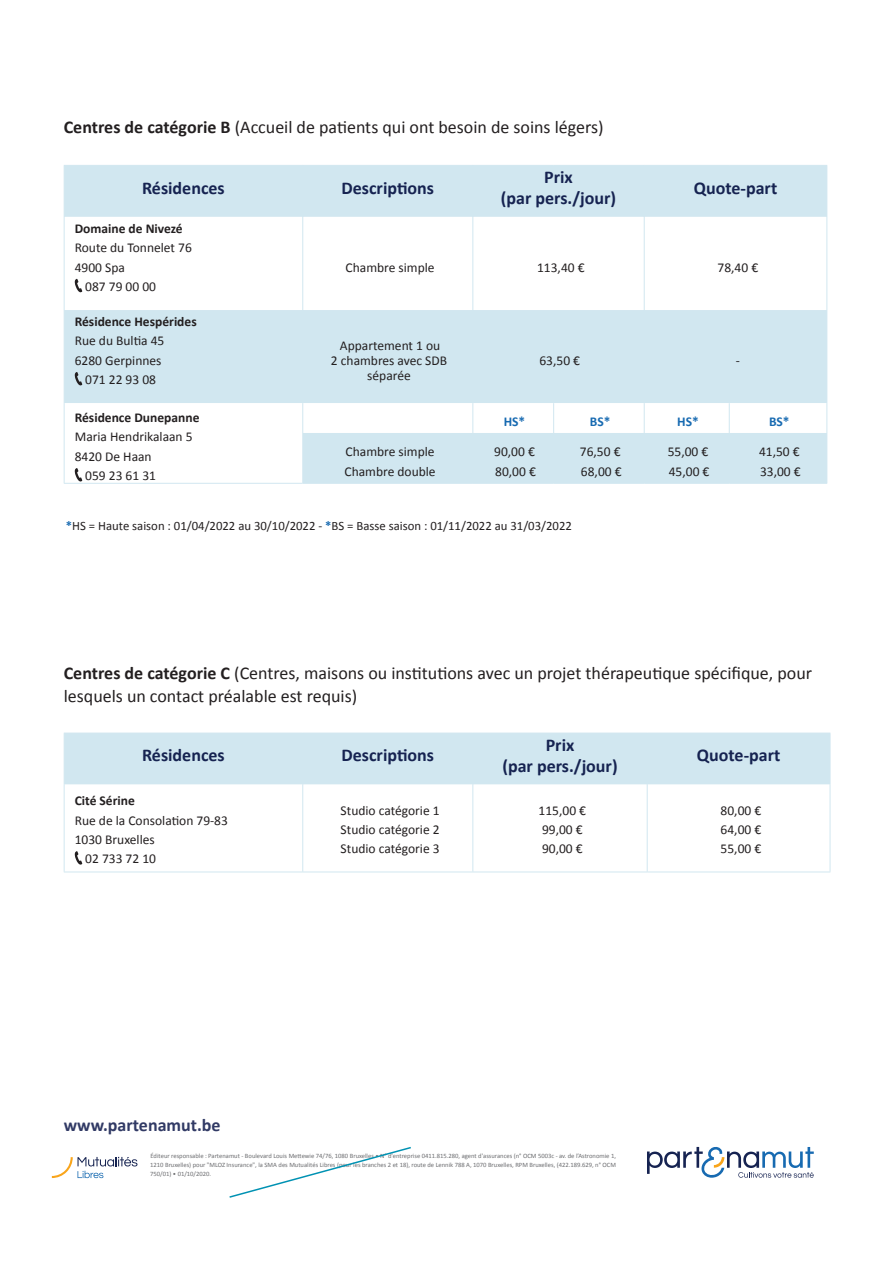
<style>
.page{position:relative;width:893px;height:1263px;background:#fff}
.page>*{position:absolute;margin:0;border:0;box-sizing:border-box;transform-origin:0 0}
.text{font:18px/22.5px "Calibri";color:#231f20}
.text-2{font:700 18px "Calibri";color:#162351}
.t1{font:700 18px "Calibri";color:#313a65}
.text-3{font:13.5px/15px "Calibri";color:#231f20;text-align:center}
.text-4{font:700 13.5px "Calibri";color:#231f20}
.text-5{font:700 13.5px "Calibri";color:#176ab1}
.text-6{font:12.75px "Calibri";color:#231f20}
.t2{font:6.6px/8.9px "Calibri";color:#6c6d70;text-align:justify}
.s1{font-weight:700}
.s2{font-weight:700;color:#176ab1}
</style>
<div class="page">
<svg style="left:647px;top:1146px;width:167px;height:32px"></svg>
<div style="left:65px;top:166px;width:761px;height:51px;background:#d1e7f0"></div>
<svg style="left:65px;top:217px;width:761px;height:266px"></svg>
<hr style="left:64px;top:165px;width:239px;height:1px;background:#d1e7f0">
<hr style="left:64px;top:166px;width:1px;height:51px;background:#d1e7f0">
<hr style="left:303px;top:165px;width:170px;height:1px;background:#d1e7f0">
<hr style="left:473px;top:165px;width:81px;height:1px;background:#d1e7f0">
<hr style="left:554px;top:165px;width:90px;height:1px;background:#d1e7f0">
<hr style="left:644px;top:165px;width:85px;height:1px;background:#d1e7f0">
<hr style="left:729px;top:165px;width:98px;height:1px;background:#d1e7f0">
<hr style="left:826px;top:166px;width:1px;height:51px;background:#d1e7f0">
<hr style="left:64px;top:217px;width:1px;height:93px;background:#d1e7f0">
<hr style="left:826px;top:217px;width:1px;height:93px;background:#d1e7f0">
<hr style="left:64px;top:310px;width:1px;height:93px;background:#d1e7f0">
<hr style="left:826px;top:310px;width:1px;height:93px;background:#d1e7f0">
<hr style="left:302px;top:166px;width:1px;height:51px;background:#d1e7f0">
<hr style="left:473px;top:166px;width:1px;height:51px;background:#d1e7f0">
<hr style="left:644px;top:166px;width:1px;height:51px;background:#d1e7f0">
<hr style="left:302px;top:217px;width:1px;height:93px;background:#d1e7f0">
<hr style="left:473px;top:217px;width:1px;height:93px;background:#d1e7f0">
<hr style="left:644px;top:217px;width:1px;height:93px;background:#d1e7f0">
<hr style="left:302px;top:310px;width:1px;height:93px;background:#d1e7f0">
<hr style="left:473px;top:310px;width:1px;height:93px;background:#d1e7f0">
<hr style="left:644px;top:310px;width:1px;height:93px;background:#d1e7f0">
<hr style="left:64px;top:403px;width:1px;height:30px;background:#d1e7f0">
<hr style="left:64px;top:433px;width:1px;height:50px;background:#d1e7f0">
<hr style="left:64px;top:483px;width:239px;height:1px;background:#d1e7f0">
<hr style="left:302px;top:403px;width:1px;height:30px;background:#d1e7f0">
<hr style="left:473px;top:403px;width:1px;height:30px;background:#d1e7f0">
<hr style="left:553px;top:403px;width:1px;height:30px;background:#d1e7f0">
<hr style="left:644px;top:403px;width:1px;height:30px;background:#d1e7f0">
<hr style="left:729px;top:403px;width:1px;height:30px;background:#d1e7f0">
<hr style="left:302px;top:433px;width:1px;height:50px;background:#d1e7f0">
<hr style="left:473px;top:433px;width:1px;height:50px;background:#d1e7f0">
<hr style="left:553px;top:433px;width:1px;height:50px;background:#d1e7f0">
<hr style="left:644px;top:433px;width:1px;height:50px;background:#d1e7f0">
<hr style="left:729px;top:433px;width:1px;height:50px;background:#d1e7f0">
<hr style="left:826px;top:403px;width:1px;height:30px;background:#d1e7f0">
<hr style="left:826px;top:433px;width:1px;height:50px;background:#d1e7f0">
<hr style="left:303px;top:483px;width:170px;height:1px;background:#d1e7f0">
<hr style="left:473px;top:483px;width:81px;height:1px;background:#d1e7f0">
<hr style="left:554px;top:483px;width:90px;height:1px;background:#d1e7f0">
<hr style="left:644px;top:483px;width:85px;height:1px;background:#d1e7f0">
<hr style="left:729px;top:483px;width:98px;height:1px;background:#d1e7f0">
<svg style="left:75px;top:279px;width:7px;height:13px"></svg>
<svg style="left:75px;top:372px;width:7px;height:13px"></svg>
<svg style="left:75px;top:468px;width:7px;height:13px"></svg>
<div style="left:65px;top:734px;width:765px;height:50px;background:#d1e7f0"></div>
<svg style="left:65px;top:784px;width:765px;height:88px"></svg>
<hr style="left:64px;top:733px;width:239px;height:1px;background:#d1e7f0">
<hr style="left:64px;top:733px;width:1px;height:51px;background:#d1e7f0">
<hr style="left:303px;top:733px;width:170px;height:1px;background:#d1e7f0">
<hr style="left:473px;top:733px;width:174px;height:1px;background:#d1e7f0">
<hr style="left:647px;top:733px;width:183px;height:1px;background:#d1e7f0">
<hr style="left:830px;top:733px;width:1px;height:51px;background:#d1e7f0">
<hr style="left:64px;top:784px;width:1px;height:88px;background:#d1e7f0">
<hr style="left:830px;top:784px;width:1px;height:88px;background:#d1e7f0">
<hr style="left:64px;top:872px;width:239px;height:1px;background:#d1e7f0">
<hr style="left:303px;top:872px;width:170px;height:1px;background:#d1e7f0">
<hr style="left:473px;top:872px;width:174px;height:1px;background:#d1e7f0">
<hr style="left:647px;top:872px;width:183px;height:1px;background:#d1e7f0">
<hr style="left:302px;top:733px;width:1px;height:51px;background:#d1e7f0">
<hr style="left:473px;top:733px;width:1px;height:51px;background:#d1e7f0">
<hr style="left:647px;top:733px;width:1px;height:51px;background:#d1e7f0">
<hr style="left:302px;top:784px;width:1px;height:88px;background:#d1e7f0">
<hr style="left:473px;top:784px;width:1px;height:88px;background:#d1e7f0">
<hr style="left:647px;top:784px;width:1px;height:88px;background:#d1e7f0">
<svg style="left:75px;top:851px;width:7px;height:14px"></svg>
<svg style="left:52px;top:1156px;width:85px;height:22px"></svg>
<svg style="left:229px;top:1146px;width:182px;height:52px"></svg>
<p class="text" style="left:64px;top:115px;width:541px"><span class="s1">Centres de catégorie B</span> (Accueil de patients qui ont besoin de soins légers)</p>
<p class="text-2" style="left:142px;top:176px;width:84px">Résidences</p>
<p class="text-2" style="left:341px;top:176px;width:94px">Descriptions</p>
<p class="text-2" style="left:544px;top:166px;width:30px">Prix</p>
<p class="text-2" style="left:501px;top:187px;width:117px">(par pers./jour)</p>
<p class="text-2" style="left:694px;top:176px;width:85px">Quote-part</p>
<p class="text-4" style="left:75px;top:220px;width:109px">Domaine de Nivezé</p>
<p class="text-3" style="left:75px;top:240px;width:119px">Route du Tonnelet 76</p>
<p class="text-3" style="left:75px;top:260px;width:52px">4900 Spa</p>
<p class="text-3" style="left:85px;top:279px;width:72px">087 79 00 00</p>
<p class="text-4" style="left:75px;top:313px;width:123px">Résidence Hespérides</p>
<p class="text-3" style="left:75px;top:333px;width:91px">Rue du Bultia 45</p>
<p class="text-3" style="left:75px;top:353px;width:88px">6280 Gerpinnes</p>
<p class="text-3" style="left:85px;top:372px;width:72px">071 22 93 08</p>
<p class="text-4" style="left:75px;top:409px;width:126px">Résidence Dunepanne</p>
<p class="text-3" style="left:75px;top:429px;width:119px">Maria Hendrikalaan 5</p>
<p class="text-3" style="left:75px;top:449px;width:78px">8420 De Haan</p>
<p class="text-3" style="left:85px;top:468px;width:72px">059 23 61 31</p>
<p class="text-3" style="left:346px;top:260px;width:90px">Chambre simple</p>
<p class="text-3" style="left:537px;top:260px;width:49px">113,40 €</p>
<p class="text-3" style="left:717px;top:260px;width:42px">78,40 €</p>
<p class="text-3" style="left:331px;top:338px;width:118px">Appartement 1 ou<br>2 chambres avec SDB séparée</p>
<p class="text-3" style="left:346px;top:444px;width:90px">Chambre simple</p>
<p class="text-3" style="left:345px;top:464px;width:93px">Chambre double</p>
<p class="text-3" style="left:539px;top:353px;width:42px">63,50 €</p>
<p class="text-3" style="left:736px;top:353px;width:6px">-</p>
<p class="text-5" style="left:504px;top:413px;width:23px">HS*</p>
<p class="text-5" style="left:590px;top:413px;width:22px">BS*</p>
<p class="text-5" style="left:677px;top:413px;width:23px">HS*</p>
<p class="text-5" style="left:769px;top:413px;width:22px">BS*</p>
<p class="text-3" style="left:494px;top:444px;width:42px">90,00 €</p>
<p class="text-3" style="left:495px;top:464px;width:42px">80,00 €</p>
<p class="text-3" style="left:580px;top:444px;width:42px">76,50 €</p>
<p class="text-3" style="left:581px;top:464px;width:42px">68,00 €</p>
<p class="text-3" style="left:668px;top:444px;width:42px">55,00 €</p>
<p class="text-3" style="left:669px;top:464px;width:42px">45,00 €</p>
<p class="text-3" style="left:759px;top:444px;width:42px">41,50 €</p>
<p class="text-3" style="left:760px;top:464px;width:42px">33,00 €</p>
<p class="text-6" style="left:66px;top:517px;width:508px"><span class="s2">*</span>HS = Haute saison : 01/04/2022 au 30/10/2022 - <span class="s2">*</span>BS = Basse saison : 01/11/2022 au 31/03/2022</p>
<p class="text" style="left:64px;top:662px;width:750px"><span class="s1">Centres de catégorie C</span> (Centres, maisons ou institutions avec un projet thérapeutique spécifique, pour lesquels un contact préalable est requis)</p>
<p class="text-2" style="left:142px;top:744px;width:84px">Résidences</p>
<p class="text-2" style="left:341px;top:744px;width:94px">Descriptions</p>
<p class="text-4" style="left:75px;top:792px;width:62px">Cité Sérine</p>
<p class="text-3" style="left:75px;top:813px;width:155px">Rue de la Consolation 79-83</p>
<p class="text-3" style="left:75px;top:832px;width:81px">1030 Bruxelles</p>
<p class="text-3" style="left:85px;top:851px;width:72px">02 733 72 10</p>
<p class="text-3" style="left:341px;top:803px;width:101px">Studio catégorie 1</p>
<p class="text-3" style="left:341px;top:822px;width:101px">Studio catégorie 2</p>
<p class="text-3" style="left:341px;top:841px;width:101px">Studio catégorie 3</p>
<p class="text-2" style="left:546px;top:733px;width:30px">Prix</p>
<p class="text-2" style="left:502px;top:754px;width:117px">(par pers./jour)</p>
<p class="text-3" style="left:539px;top:803px;width:49px">115,00 €</p>
<p class="text-3" style="left:542px;top:822px;width:42px">99,00 €</p>
<p class="text-3" style="left:542px;top:841px;width:42px">90,00 €</p>
<p class="text-2" style="left:697px;top:744px;width:85px">Quote-part</p>
<p class="text-3" style="left:721px;top:803px;width:42px">80,00 €</p>
<p class="text-3" style="left:721px;top:822px;width:42px">64,00 €</p>
<p class="text-3" style="left:721px;top:841px;width:42px">55,00 €</p>
<p class="t1" style="left:64px;top:1113px;width:158px">www.partenamut.be</p>
<p class="t2" style="left:150px;top:1151px;width:467px">Éditeur responsable : Partenamut - Boulevard Louis Mettewie 74/76, 1080 Bruxelles • N° d’entreprise 0411.815.280, agent d'assurances (n° OCM 5003c - av. de l’Astronomie 1, 1210 Bruxelles) pour "MLOZ Insurance", la SMA des Mutualités Libres (pour les branches 2 et 18), route de Lennik 788 A, 1070 Bruxelles, RPM Bruxelles, (422.189.629, n° OCM 750/01) • 01/10/2020.</p>
</div>
